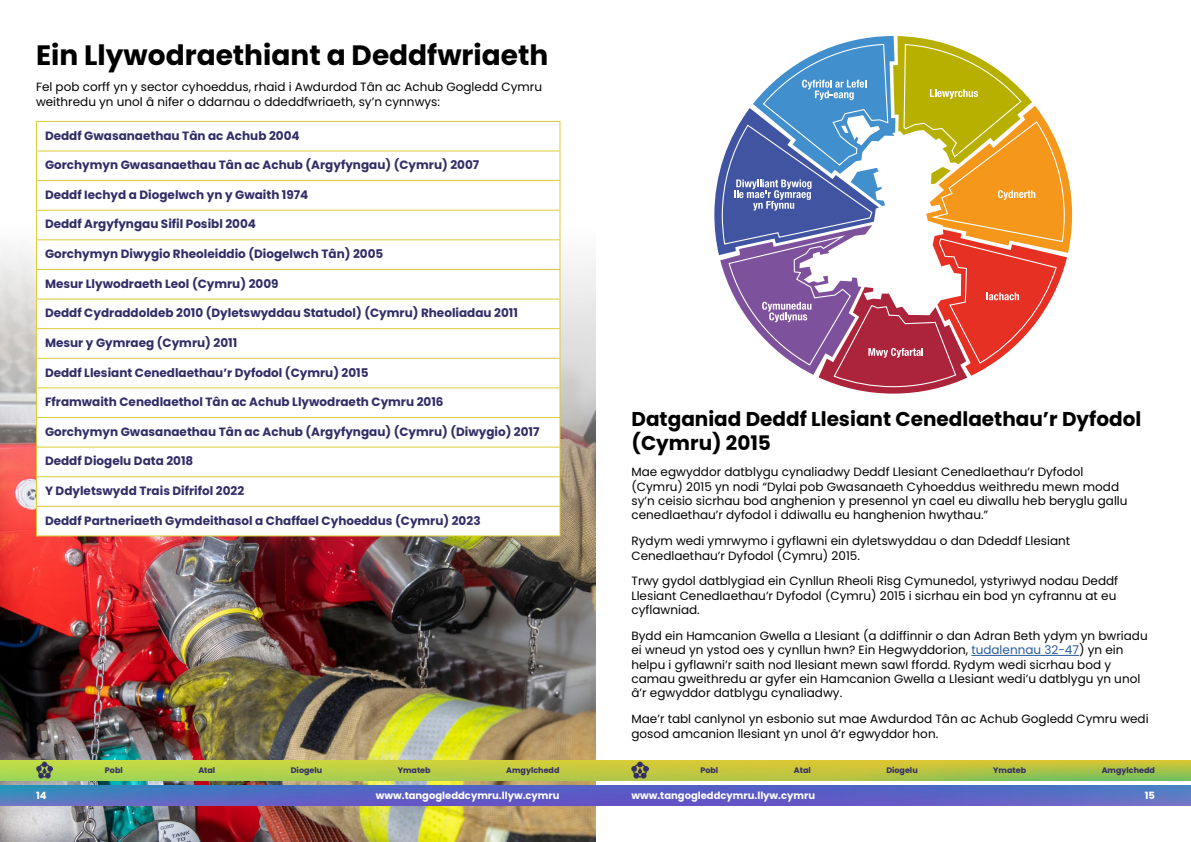
<style>
.page{position:relative;width:1191px;height:842px;background:#fff}
.page>*{position:absolute;margin:0;border:0;box-sizing:border-box;transform-origin:0 0}
.t1{font:700 28px "Poppins";color:#000}
.t2{font:700 20px/24px "Poppins";color:#000}
.t3{font:12px/14.4px "Poppins";color:#000}
.t4{font:700 12px "Poppins";color:#322d68}
.t5{font:700 10px "Poppins";color:#fff}
.t6{font:700 8px "Poppins";color:#322d68}
.s1{color:#275b9b}
</style>
<div class="page">
<img style="left:0;top:224px;width:595px;height:618px">
<svg style="left:37px;top:151px;width:522px;height:384px"></svg>
<hr style="left:36px;top:121px;width:524px;height:1px;background:#dbcb35">
<hr style="left:36px;top:150px;width:524px;height:1px;background:#dbcb35">
<hr style="left:36px;top:180px;width:524px;height:1px;background:#dbcb35">
<hr style="left:36px;top:210px;width:524px;height:1px;background:#dbcb35">
<hr style="left:36px;top:239px;width:524px;height:1px;background:#dbcb35">
<hr style="left:36px;top:269px;width:524px;height:1px;background:#dbcb35">
<hr style="left:36px;top:299px;width:524px;height:1px;background:#dbcb35">
<hr style="left:36px;top:328px;width:524px;height:1px;background:#dbcb35">
<hr style="left:36px;top:358px;width:524px;height:1px;background:#dbcb35">
<hr style="left:36px;top:387px;width:524px;height:1px;background:#dbcb35">
<hr style="left:36px;top:417px;width:524px;height:1px;background:#dbcb35">
<hr style="left:36px;top:447px;width:524px;height:1px;background:#dbcb35">
<hr style="left:36px;top:476px;width:524px;height:1px;background:#dbcb35">
<hr style="left:36px;top:506px;width:524px;height:1px;background:#dbcb35">
<svg style="left:36px;top:122px;width:1px;height:413px"></svg>
<svg style="left:559px;top:122px;width:1px;height:413px"></svg>
<hr style="left:36px;top:535px;width:524px;height:1px;background:#dbcb35">
<img style="left:0;top:760px;width:1191px;height:20px">
<img style="left:0;top:786px;width:1191px;height:20px">
<img style="left:36px;top:762px;width:17px;height:17px">
<img style="left:631px;top:762px;width:17px;height:17px">
<hr style="left:971px;top:655px;width:108px;height:1px;background:#275b9b">
<svg style="left:714px;top:36px;width:358px;height:358px"></svg>
<h1 class="t1" style="left:36px;top:39px;width:514px">Ein Llywodraethiant a Deddfwriaeth</h1>
<p class="t3" style="left:36px;top:80px;width:507px">Fel pob corff yn y sector cyhoeddus, rhaid i Awdurdod Tân ac Achub Gogledd Cymru weithredu yn unol â nifer o ddarnau o ddeddfwriaeth, sy’n cynnwys:</p>
<p class="t4" style="left:45px;top:128px;width:256px">Deddf Gwasanaethau Tân ac Achub 2004</p>
<p class="t4" style="left:45px;top:158px;width:436px">Gorchymyn Gwasanaethau Tân ac Achub (Argyfyngau) (Cymru) 2007</p>
<p class="t4" style="left:45px;top:188px;width:265px">Deddf Iechyd a Diogelwch yn y Gwaith 1974</p>
<p class="t4" style="left:45px;top:217px;width:212px">Deddf Argyfyngau Sifil Posibl 2004</p>
<p class="t4" style="left:45px;top:247px;width:340px">Gorchymyn Diwygio Rheoleiddio (Diogelwch Tân) 2005</p>
<p class="t4" style="left:45px;top:277px;width:235px">Mesur Llywodraeth Leol (Cymru) 2009</p>
<p class="t4" style="left:45px;top:306px;width:474px">Deddf Cydraddoldeb 2010 (Dyletswyddau Statudol) (Cymru) Rheoliadau 2011</p>
<p class="t4" style="left:45px;top:336px;width:194px">Mesur y Gymraeg (Cymru) 2011</p>
<p class="t4" style="left:45px;top:365px;width:325px">Deddf Llesiant Cenedlaethau’r Dyfodol (Cymru) 2015</p>
<p class="t4" style="left:45px;top:395px;width:400px">Fframwaith Cenedlaethol Tân ac Achub Llywodraeth Cymru 2016</p>
<p class="t4" style="left:45px;top:425px;width:496px">Gorchymyn Gwasanaethau Tân ac Achub (Argyfyngau) (Cymru) (Diwygio) 2017</p>
<p class="t4" style="left:45px;top:454px;width:150px">Deddf Diogelu Data 2018</p>
<p class="t4" style="left:45px;top:484px;width:201px">Y Ddyletswydd Trais Difrifol 2022</p>
<p class="t4" style="left:45px;top:513px;width:437px">Deddf Partneriaeth Gymdeithasol a Chaffael Cyhoeddus (Cymru) 2023</p>
<h2 class="t2" style="left:631px;top:407px;width:511px">Datganiad Deddf Llesiant Cenedlaethau’r Dyfodol (Cymru) 2015</h2>
<p class="t3" style="left:631px;top:465px;width:497px">Mae egwyddor datblygu cynaliadwy Deddf Llesiant Cenedlaethau’r Dyfodol (Cymru) 2015 yn nodi “Dylai pob Gwasanaeth Cyhoeddus weithredu mewn modd sy’n ceisio sicrhau bod anghenion y presennol yn cael eu diwallu heb beryglu gallu cenedlaethau’r dyfodol i ddiwallu eu hanghenion hwythau.”</p>
<p class="t3" style="left:631px;top:534px;width:440px">Rydym wedi ymrwymo i gyflawni ein dyletswyddau o dan Ddeddf Llesiant<br>Cenedlaethau’r Dyfodol (Cymru) 2015.</p>
<p class="t3" style="left:631px;top:574px;width:488px">Trwy gydol datblygiad ein Cynllun Rheoli Risg Cymunedol, ystyriwyd nodau Deddf<br>Llesiant Cenedlaethau’r Dyfodol (Cymru) 2015 i sicrhau ein bod yn cyfrannu at eu cyflawniad.</p>
<p class="t3" style="left:631px;top:628px;width:518px">Bydd ein Hamcanion Gwella a Llesiant (a ddiffinnir o dan Adran Beth ydym yn bwriadu ei wneud yn ystod oes y cynllun hwn? Ein Hegwyddorion, <span class="s1">tudalennau 32-47</span>) yn ein helpu i gyflawni’r saith nod llesiant mewn sawl ffordd. Rydym wedi sicrhau bod y camau gweithredu ar gyfer ein Hamcanion Gwella a Llesiant wedi’u datblygu yn unol â’r egwyddor datblygu cynaliadwy.</p>
<p class="t3" style="left:631px;top:712px;width:518px">Mae’r tabl canlynol yn esbonio sut mae Awdurdod Tân ac Achub Gogledd Cymru wedi gosod amcanion llesiant yn unol â’r egwyddor hon.</p>
<p class="t5" style="left:36px;top:789px;width:12px">14</p>
<p class="t6" style="left:105px;top:766px;width:19px">Pobl</p>
<p class="t6" style="left:198px;top:766px;width:18px">Atal</p>
<p class="t6" style="left:291px;top:766px;width:33px">Diogelu</p>
<p class="t6" style="left:398px;top:766px;width:34px">Ymateb</p>
<p class="t6" style="left:506px;top:766px;width:55px">Amgylchedd</p>
<p class="t5" style="left:376px;top:789px;width:185px">www.tangogleddcymru.llyw.cymru</p>
<p class="t5" style="left:631px;top:789px;width:185px">www.tangogleddcymru.llyw.cymru</p>
<p class="t5" style="left:1144px;top:789px;width:12px">15</p>
<p class="t6" style="left:700px;top:766px;width:19px">Pobl</p>
<p class="t6" style="left:794px;top:766px;width:18px">Atal</p>
<p class="t6" style="left:886px;top:766px;width:33px">Diogelu</p>
<p class="t6" style="left:993px;top:766px;width:34px">Ymateb</p>
<p class="t6" style="left:1101px;top:766px;width:55px">Amgylchedd</p>
</div>
